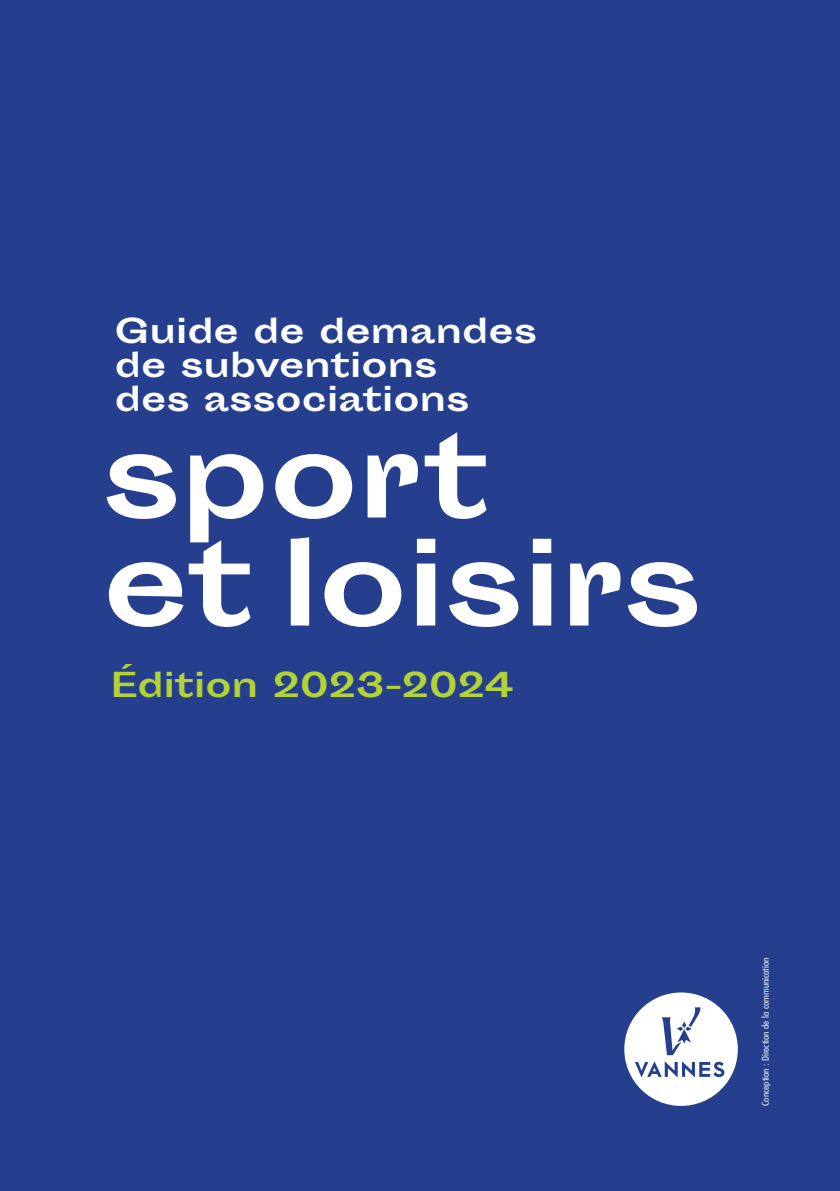
<style>
.page{position:relative;width:840px;height:1191px;background:#fff}
.page>*{position:absolute;margin:0;border:0;box-sizing:border-box;transform-origin:0 0}
.t1{font:700 111.6px/108px "Sporting Grotesque";letter-spacing:-.01em;color:#fff}
.t2{font:700 32.4px/34.2px "Sporting Grotesque";letter-spacing:.005em;color:#fff}
.t3{font:700 32.4px "Sporting Grotesque";letter-spacing:-.01em;color:#b3d234}
.t4{font:300 condensed 9px "Futura Std";color:#fff;scale:1.33 1}
</style>
<div class="page">
<div style="left:0;top:0;width:839px;height:1191px;background:#253f8e"></div>
<div style="left:624px;top:992px;width:113px;height:114px;background:#fff;border-radius:50%"></div>
<svg style="left:635px;top:1061px;width:89px;height:16px"></svg>
<svg style="left:661px;top:1007px;width:39px;height:48px"></svg>
<p class="t2" style="left:115px;top:314px;width:423px">Guide de demandes de subventions<br>des associations</p>
<h1 class="t1" style="left:102px;top:425px;width:600px">sport<br>et loisirs</h1>
<p class="t3" style="left:111px;top:667px;width:404px">Édition 2023-2024</p>
<p class="t4" style="left:759px;top:1106px;width:113px;rotate:-90deg">Conception : Direction de la communication</p>
</div>
